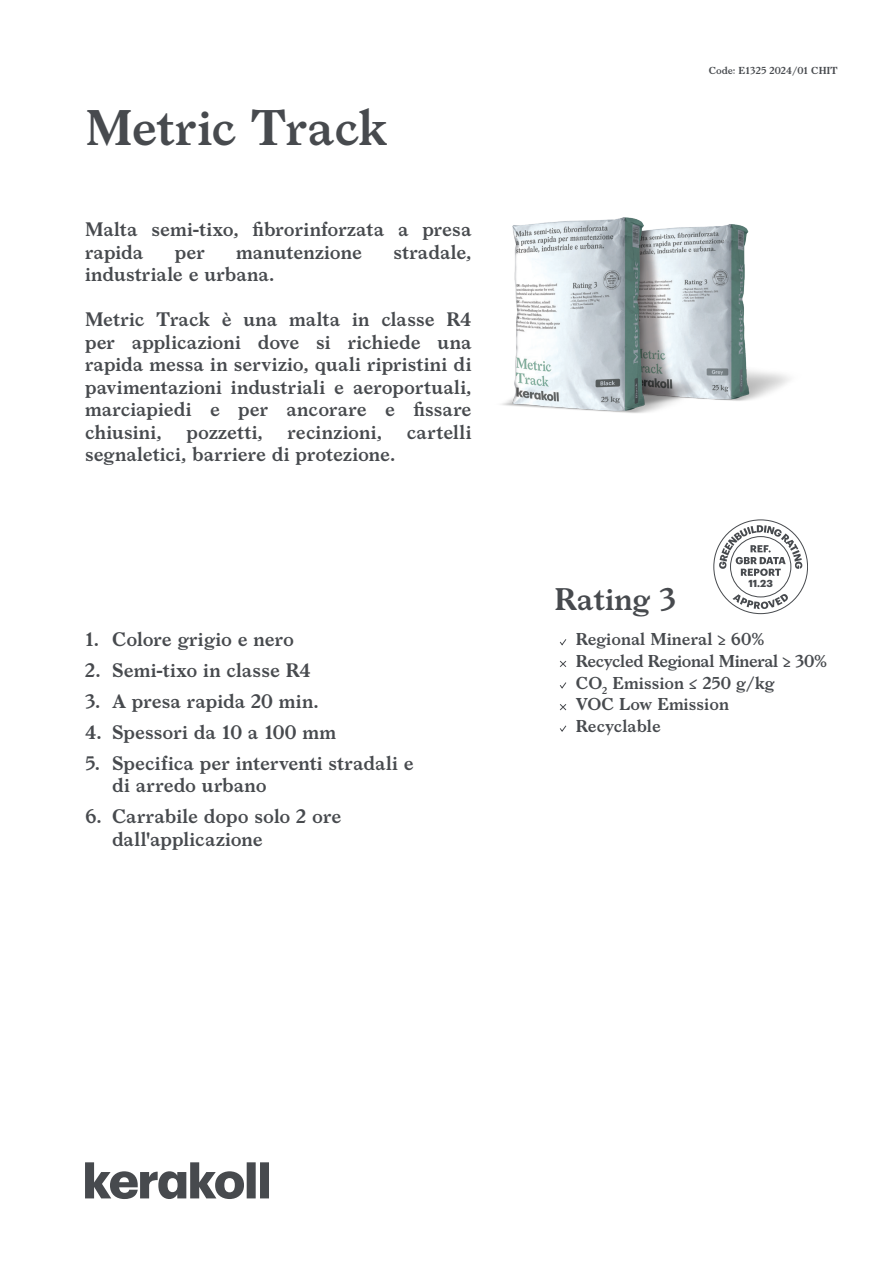
<style>
.page{position:relative;width:893px;height:1263px;background:#fff}
.page>*{position:absolute;margin:0;border:0;box-sizing:border-box;transform-origin:0 0}
.notag_cover_nome_prodotto{font:600 48px "Larish Neue";letter-spacing:-.005em;color:#474a4e}
.cover_eco{font:600 30px "Larish Neue";color:#474a4e}
.cover_descrizione_prodotto{font:600 18.75px/22.5px "Larish Neue";color:#474a4e}
.notag_cover_voci_rating{font:600 16.5px "Larish Neue";color:#474a4e}
.notag_cover_voci_rating-2{font:600 16.5px "Larish Neue";letter-spacing:-.025em;color:#474a4e}
.cover_datareport{font:700 10.05px "Graphik";color:#474a4e}
.t1{font:600 9.75px "Larish Neue";color:#474a4e}
</style>
<div class="page">
<svg style="left:713px;top:519px;width:95px;height:95px"></svg>
<svg style="left:85px;top:1162px;width:184px;height:37px"></svg>
<svg style="left:559px;top:639px;width:8px;height:7px"></svg>
<svg style="left:560px;top:660px;width:7px;height:7px"></svg>
<svg style="left:559px;top:682px;width:8px;height:7px"></svg>
<svg style="left:560px;top:704px;width:7px;height:7px"></svg>
<svg style="left:559px;top:725px;width:8px;height:7px"></svg>
<img style="left:501px;top:217px;width:289px;height:196px">
<p class="notag_cover_nome_prodotto" style="left:85px;top:91px;width:304px">Metric Track</p>
<p class="cover_descrizione_prodotto" style="left:85px;top:217px;width:388px">Malta semi-tixo, fibrorinforzata a presa rapida</p>
<p class="cover_descrizione_prodotto" style="left:175px;top:239px;width:31px">per</p>
<p class="cover_descrizione_prodotto" style="left:236px;top:239px;width:127px">manutenzione</p>
<p class="cover_descrizione_prodotto" style="left:393px;top:239px;width:80px">stradale,</p>
<p class="cover_descrizione_prodotto" style="left:85px;top:262px;width:191px">industriale e urbana.</p>
<p class="cover_descrizione_prodotto" style="left:85px;top:307px;width:388px;text-align:justify">Metric Track è una malta in classe R4 per applicazioni dove si richiede una rapida messa in servizio, quali ripristini di pavimentazioni industriali e aeroportuali, marciapiedi e per ancorare e fissare chiusini,</p>
<p class="cover_descrizione_prodotto" style="left:187px;top:419px;width:78px">pozzetti,</p>
<p class="cover_descrizione_prodotto" style="left:288px;top:419px;width:96px">recinzioni,</p>
<p class="cover_descrizione_prodotto" style="left:407px;top:419px;width:66px">cartelli</p>
<p class="cover_descrizione_prodotto" style="left:85px;top:442px;width:312px">segnaletici, barriere di protezione.</p>
<p class="cover_descrizione_prodotto" style="left:85px;top:626px;width:210px">1. Colore grigio e nero</p>
<p class="cover_descrizione_prodotto" style="left:85px;top:657px;width:227px">2. Semi-tixo in classe R4</p>
<p class="cover_descrizione_prodotto" style="left:85px;top:688px;width:235px">3. A presa rapida 20 min.</p>
<p class="cover_descrizione_prodotto" style="left:85px;top:719px;width:253px">4. Spessori da 10 a 100 mm</p>
<p class="cover_descrizione_prodotto" style="left:112px;top:750px;width:303px;text-indent:-27px">5. Specifica per interventi stradali e di arredo urbano</p>
<p class="cover_descrizione_prodotto" style="left:112px;top:804px;width:231px;text-indent:-27px">6. Carrabile dopo solo 2 ore dall'applicazione</p>
<p class="t1" style="left:709px;top:63px;width:131px">Code: E1325 2024/01 CHIT</p>
<p class="cover_datareport" style="left:748px;top:575px;width:26px">11.23</p>
<p class="cover_eco" style="left:554px;top:576px;width:123px">Rating 3</p>
<p class="notag_cover_voci_rating" style="left:576px;top:627px;width:190px">Regional Mineral ≥ 60%</p>
<p class="notag_cover_voci_rating-2" style="left:576px;top:648px;width:253px">Recycled Regional Mineral ≥ 30%</p>
<p class="notag_cover_voci_rating" style="left:576px;top:670px;width:200px">CO<sub>2</sub> Emission ≤ 250 g/kg</p>
<p class="notag_cover_voci_rating" style="left:576px;top:691px;width:155px">VOC Low Emission</p>
<p class="notag_cover_voci_rating" style="left:576px;top:713px;width:86px">Recyclable</p>
</div>
